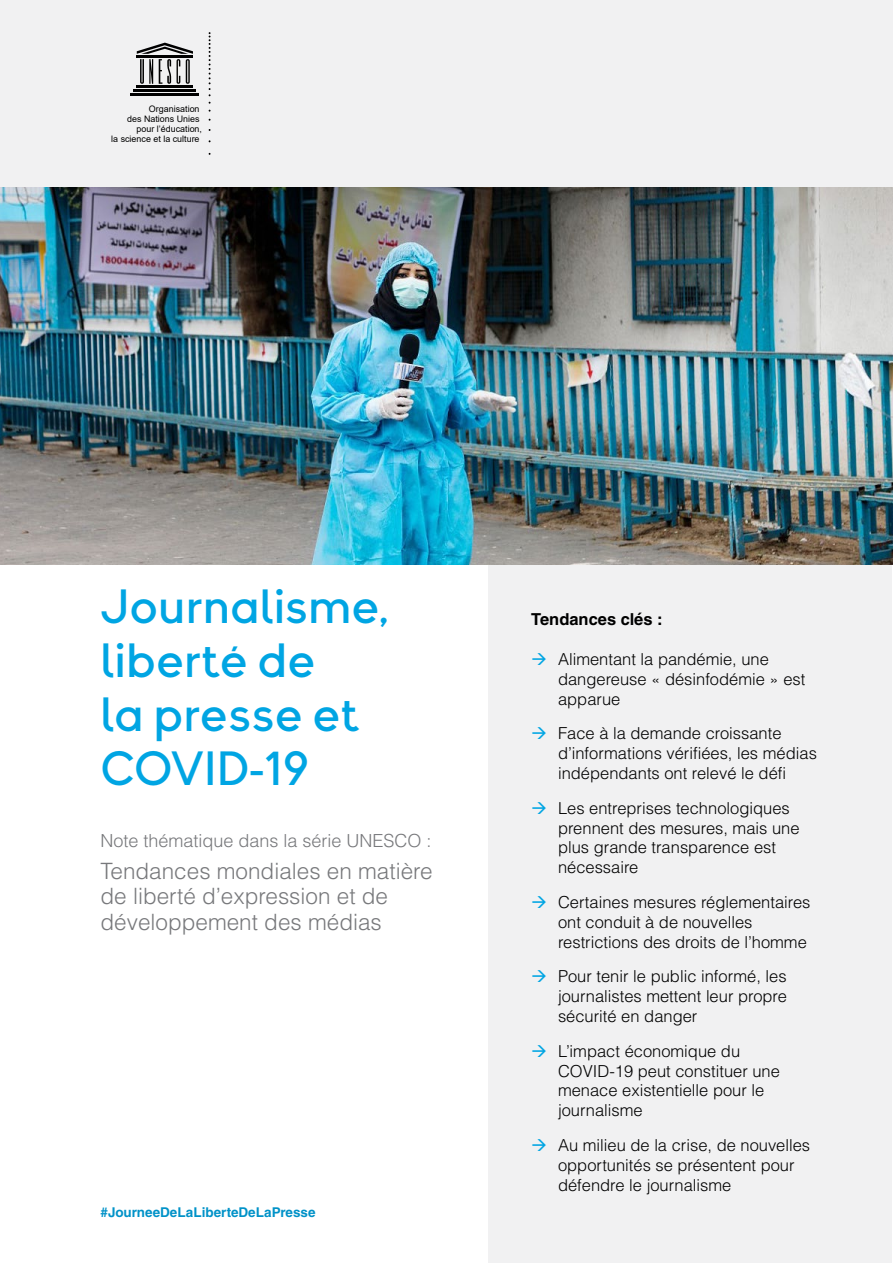
<style>
.page{position:relative;width:893px;height:1263px;background:#fff}
.page>*{position:absolute;margin:0;border:0;box-sizing:border-box;transform-origin:0 0}
.t1{font:48px/54px "Facts";color:#00a5e3}
.t2{font:300 22.5px/25.5px "Helvetica LT Std";color:#77787b}
.t3{font:300 18px "Helvetica LT Std";color:#77787b}
.t4{font:300 16.5px/19.8px "Helvetica LT Std";color:#000}
.t5{font:700 16.5px "Helvetica LT Std";color:#000}
.t6{font:700 13.5px "Helvetica LT Std";color:#0092c8}
.t7{font:9px/9.8px "Arial";color:#000;text-align:right}
</style>
<div class="page">
<div style="left:0;top:0;width:892px;height:187px;background:#f1f1f2"></div>
<div style="left:489px;top:565px;width:403px;height:697px;background:#f1f1f2"></div>
<img style="left:0;top:187px;width:893px;height:377px">
<svg style="left:209px;top:32px;width:2px;height:64px"></svg>
<hr style="left:137px;top:85px;width:56px;height:2px;background:#000">
<hr style="left:134px;top:89px;width:62px;height:2px;background:#000">
<hr style="left:131px;top:93px;width:68px;height:2px;background:#000">
<svg style="left:137px;top:43px;width:56px;height:41px"></svg>
<p class="t7" style="left:111px;top:104px;width:92px">Organisation<br>des Nations Unies pour l’éducation,<br>la science et la culture</p>
<h1 class="t1" style="left:100px;top:580px;width:289px">Journalisme, liberté de<br>la presse et<br>COVID-19</h1>
<p class="t3" style="left:100px;top:829px;width:333px">Note thématique dans la série UNESCO :</p>
<h2 class="t2" style="left:101px;top:858px;width:334px">Tendances mondiales en matière de liberté d’expression et de développement des médias</h2>
<p class="t6" style="left:100px;top:1204px;width:217px">#JourneeDeLaLiberteDeLaPresse</p>
<p class="t5" style="left:531px;top:609px;width:133px">Tendances clés :</p>
<p class="t4" style="left:558px;top:649px;width:249px">Alimentant la pandémie, une dangereuse « désinfodémie » est apparue</p>
<p class="t4" style="left:558px;top:723px;width:260px">Face à la demande croissante d’informations vérifiées, les médias indépendants ont relevé le défi</p>
<p class="t4" style="left:558px;top:798px;width:243px">Les entreprises technologiques prennent des mesures, mais une plus grande transparence est nécessaire</p>
<p class="t4" style="left:558px;top:892px;width:254px">Certaines mesures réglementaires ont conduit à de nouvelles restrictions des droits de l’homme</p>
<p class="t4" style="left:558px;top:966px;width:230px;text-align:justify">Pour tenir le public informé, les journalistes mettent leur propre sécurité en danger</p>
<p class="t4" style="left:558px;top:1041px;width:223px">L’impact économique du<br>COVID-19 peut constituer une menace existentielle pour le journalisme</p>
<p class="t4" style="left:558px;top:1135px;width:254px">Au milieu de la crise, de nouvelles opportunités se présentent pour défendre le journalisme</p>
</div>
